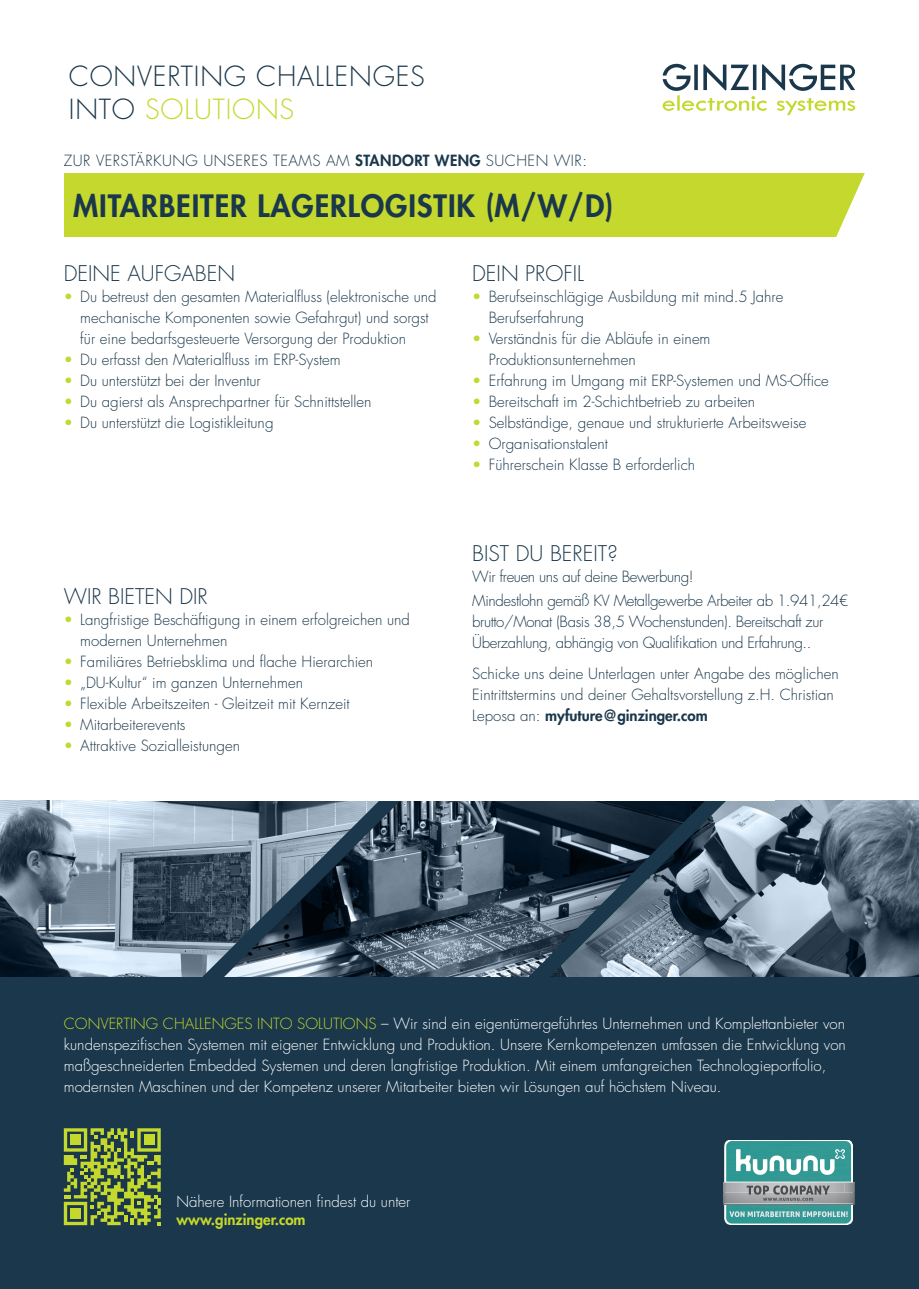
<style>
.page{position:relative;width:919px;height:1289px;background:#fff}
.page>*{position:absolute;margin:0;border:0;box-sizing:border-box;transform-origin:0 0}
.t1{font:800 30px "Futura Std";letter-spacing:.03em;color:#1a374b}
.t2{font:300 27px "Futura Std";letter-spacing:.03em;color:#1a374b}
.t3{font:300 27px "Futura Std";letter-spacing:.03em;color:#c4d82d}
.Aufzählung_m_grünem{font:300 21px "Futura Std";color:#1a374b}
.Aufzählung_m_grünem-2{font:300 15px/21px "Futura Std";color:#1a374b}
.t4{font:300 15px/21px "Futura Std";color:#fff}
.Aufzählung_m_grünem-3{font:300 15px/24px "Futura Std";letter-spacing:-.025em;color:#1a374b}
.Aufzählung_m_grünem-4{font:300 15px "Futura Std";letter-spacing:.03em;color:#1a374b}
.t5{font:800 15px "Futura Std";color:#c4d82d}
.s1{color:#1a374b}
.s2{font-weight:800}
.s3{color:#c4d82d}
</style>
<div class="page">
<div style="left:0;top:800px;width:918px;height:488px;background:#1a374b"></div>
<img style="left:0;top:800px;width:918px;height:176px">
<div style="left:64px;top:173px;width:800px;height:64px;background:#c4d82d"></div>
<svg style="left:64px;top:1128px;width:97px;height:97px"></svg>
<svg style="left:662px;top:64px;width:193px;height:51px"></svg>
<svg style="left:723px;top:1140px;width:132px;height:85px"></svg>
<svg style="left:189px;top:800px;width:213px;height:177px"></svg>
<svg style="left:515px;top:800px;width:213px;height:177px"></svg>
<p class="t2" style="left:69px;top:60px;width:357px">CONVERTING CHALLENGES</p>
<p class="t3" style="left:69px;top:92px;width:227px"><span class="s1">INTO</span> SOLUTIONS</p>
<p class="Aufzählung_m_grünem-4" style="left:64px;top:152px;width:524px">ZUR VERSTÄRKUNG UNSERES TEAMS AM <span class="s2">STANDORT WENG</span> SUCHEN WIR:</p>
<p class="t1" style="left:73px;top:187px;width:541px">MITARBEITER LAGERLOGISTIK (M/W/D)</p>
<p class="Aufzählung_m_grünem" style="left:64px;top:260px;width:173px">DEINE AUFGABEN</p>
<p class="Aufzählung_m_grünem-2" style="left:80px;top:286px;width:358px;text-indent:-16px"><span class="s3">•</span> Du betreust den gesamten Materialfluss (elektronische und mechanische Komponenten sowie Gefahrgut) und sorgst für eine bedarfsgesteuerte Versorgung der Produktion</p>
<p class="Aufzählung_m_grünem-2" style="left:64px;top:349px;width:278px"><span class="s3">•</span> Du erfasst den Materialfluss im ERP-System</p>
<p class="Aufzählung_m_grünem-2" style="left:64px;top:370px;width:198px"><span class="s3">•</span> Du unterstützt bei der Inventur</p>
<p class="Aufzählung_m_grünem-2" style="left:64px;top:391px;width:309px"><span class="s3">•</span> Du agierst als Ansprechpartner für Schnittstellen</p>
<p class="Aufzählung_m_grünem-2" style="left:64px;top:412px;width:211px"><span class="s3">•</span> Du unterstützt die Logistikleitung</p>
<p class="Aufzählung_m_grünem" style="left:64px;top:584px;width:145px">WIR BIETEN DIR</p>
<p class="Aufzählung_m_grünem-2" style="left:80px;top:610px;width:331px;text-indent:-16px"><span class="s3">•</span> Langfristige Beschäftigung in einem erfolgreichen und modernen Unternehmen</p>
<p class="Aufzählung_m_grünem-2" style="left:64px;top:652px;width:311px"><span class="s3">•</span> Familiäres Betriebsklima und flache Hierarchien</p>
<p class="Aufzählung_m_grünem-2" style="left:64px;top:673px;width:241px"><span class="s3">•</span> „DU-Kultur“ im ganzen Unternehmen</p>
<p class="Aufzählung_m_grünem-2" style="left:64px;top:694px;width:287px"><span class="s3">•</span> Flexible Arbeitszeiten - Gleitzeit mit Kernzeit</p>
<p class="Aufzählung_m_grünem-2" style="left:64px;top:715px;width:123px"><span class="s3">•</span> Mitarbeiterevents</p>
<p class="Aufzählung_m_grünem-2" style="left:64px;top:736px;width:178px"><span class="s3">•</span> Attraktive Sozialleistungen</p>
<p class="Aufzählung_m_grünem" style="left:472px;top:260px;width:113px">DEIN PROFIL</p>
<p class="Aufzählung_m_grünem-2" style="left:488px;top:286px;width:296px;text-indent:-16px"><span class="s3">•</span> Berufseinschlägige Ausbildung mit mind.5 Jahre<br>Berufserfahrung</p>
<p class="Aufzählung_m_grünem-2" style="left:488px;top:328px;width:223px;text-indent:-16px"><span class="s3">•</span> Verständnis für die Abläufe in einem<br>Produktionsunternehmen</p>
<p class="Aufzählung_m_grünem-2" style="left:472px;top:370px;width:358px"><span class="s3">•</span> Erfahrung im Umgang mit ERP-Systemen und MS-Office</p>
<p class="Aufzählung_m_grünem-2" style="left:472px;top:391px;width:284px"><span class="s3">•</span> Bereitschaft im 2-Schichtbetrieb zu arbeiten</p>
<p class="Aufzählung_m_grünem-2" style="left:472px;top:412px;width:336px"><span class="s3">•</span> Selbständige, genaue und strukturierte Arbeitsweise</p>
<p class="Aufzählung_m_grünem-2" style="left:472px;top:433px;width:137px"><span class="s3">•</span> Organisationstalent</p>
<p class="Aufzählung_m_grünem-2" style="left:472px;top:454px;width:224px"><span class="s3">•</span> Führerschein Klasse B erforderlich</p>
<p class="Aufzählung_m_grünem" style="left:472px;top:540px;width:147px">BIST DU BEREIT?</p>
<p class="Aufzählung_m_grünem-3" style="left:472px;top:565px;width:378px">Wir freuen uns auf deine Bewerbung!<br>Mindestlohn gemäß KV Metallgewerbe Arbeiter ab 1.941,24€</p>
<p class="Aufzählung_m_grünem-3" style="left:472px;top:610px;width:352px">brutto/Monat (Basis 38,5 Wochenstunden). Bereitschaft zur</p>
<p class="Aufzählung_m_grünem-3" style="left:472px;top:631px;width:341px">Überzahlung, abhängig von Qualifikation und Erfahrung..</p>
<p class="Aufzählung_m_grünem-2" style="left:472px;top:664px;width:368px">Schicke uns deine Unterlagen unter Angabe des möglichen<br>Eintrittstermins und deiner Gehaltsvorstellung z.H. Christian<br>Leposa an: <span class="s2">myfuture@ginzinger.com</span></p>
<p class="t4" style="left:64px;top:1013px;width:783px"><span class="s3">CONVERTING CHALLENGES INTO SOLUTIONS</span> – Wir sind ein eigentümergeführtes Unternehmen und Komplettanbieter von kundenspezifischen Systemen mit eigener Entwicklung und Produktion. Unsere Kernkompetenzen umfassen die Entwicklung von maßgeschneiderten Embedded Systemen und deren langfristige Produktion. Mit einem umfangreichen Technologieportfolio, modernsten Maschinen und der Kompetenz unserer Mitarbeiter bieten wir Lösungen auf höchstem Niveau.</p>
<p class="t4" style="left:176px;top:1191px;width:235px">Nähere Informationen findest du unter</p>
<p class="t5" style="left:176px;top:1210px;width:130px">www.ginzinger.com</p>
</div>
